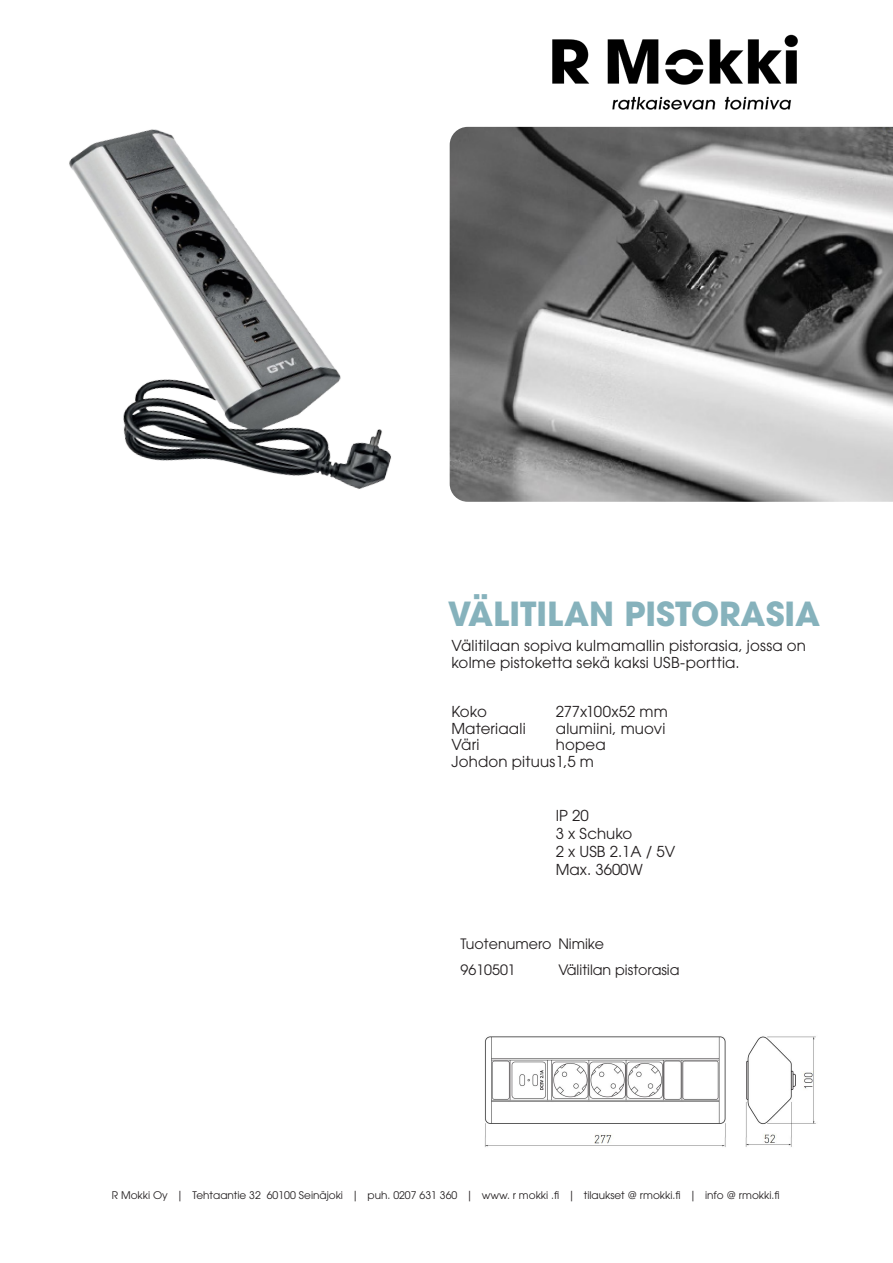
<style>
.page{position:relative;width:893px;height:1263px;background:#fff}
.page>*{position:absolute;margin:0;border:0;box-sizing:border-box;transform-origin:0 0}
.otsikko{font:700 33px "ITC Avant Garde Pro";color:#86b2bc}
.tuotekuvaus{font:15px/16.5px "ITC Avant Garde Pro";letter-spacing:.015em;color:#231f20}
.tuotekuvaus-2{font:15px "ITC Avant Garde Pro";letter-spacing:-.01em;color:#231f20}
.Sarkainleipä{font:14.25px "ITC Avant Garde Pro";color:#231f20}
.Lihavointi{font:14.25px "ITC Avant Garde Pro";color:#231f20}
.t1{font:10.5px "ITC Avant Garde Pro";color:#231f20}
</style>
<div class="page">
<img style="left:69px;top:126px;width:413px;height:363px">
<img style="left:484px;top:1036px;width:332px;height:111px">
<img style="left:450px;top:127px;width:443px;height:375px">
<img style="left:552px;top:34px;width:246px;height:76px">
<p class="otsikko" style="left:448px;top:592px;width:374px">VÄLITILAN PISTORASIA</p>
<p class="tuotekuvaus" style="left:451px;top:637px;width:356px">Välitilaan sopiva kulmamallin pistorasia, jossa on kolme pistoketta sekä kaksi USB-porttia.</p>
<p class="tuotekuvaus" style="left:451px;top:703px;width:37px">Koko</p>
<p class="tuotekuvaus-2" style="left:556px;top:702px;width:114px">277x100x52 mm</p>
<p class="tuotekuvaus" style="left:451px;top:720px;width:76px">Materiaali</p>
<p class="tuotekuvaus" style="left:556px;top:720px;width:111px">alumiini, muovi</p>
<p class="tuotekuvaus" style="left:451px;top:736px;width:29px">Väri</p>
<p class="tuotekuvaus" style="left:556px;top:736px;width:51px">hopea</p>
<p class="tuotekuvaus" style="left:451px;top:753px;width:144px">Johdon pituus1,5 m</p>
<p class="tuotekuvaus" style="left:556px;top:807px;width:35px">IP 20</p>
<p class="tuotekuvaus" style="left:556px;top:825px;width:78px">3 x Schuko</p>
<p class="tuotekuvaus" style="left:556px;top:843px;width:121px">2 x USB 2.1A / 5V</p>
<p class="tuotekuvaus" style="left:556px;top:861px;width:89px">Max. 3600W</p>
<p class="Lihavointi" style="left:461px;top:935px;width:145px">Tuotenumero Nimike</p>
<p class="Sarkainleipä" style="left:461px;top:961px;width:57px">9610501</p>
<p class="Sarkainleipä" style="left:558px;top:961px;width:123px">Välitilan pistorasia</p>
<p class="t1" style="left:112px;top:1189px;width:669px">R Mokki Oy | Tehtaantie 32 60100 Seinäjoki | puh. 0207 631 360 | www. r mokki .fi | tilaukset @ rmokki.fi | info @ rmokki.fi</p>
</div>
